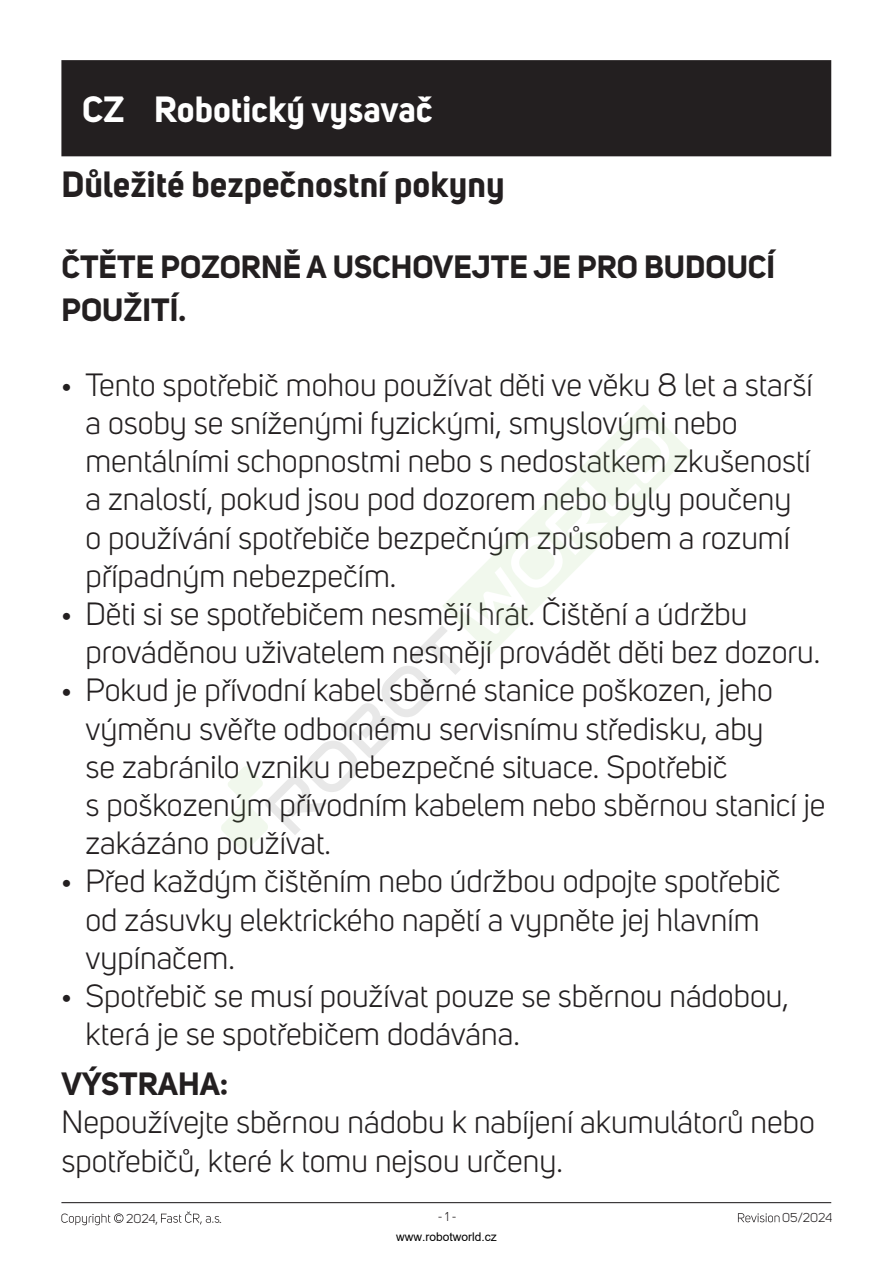
<style>
.page{position:relative;width:893px;height:1263px;background:#fff}
.page>*{position:absolute;margin:0;border:0;box-sizing:border-box;transform-origin:0 0}
.t1{font:700 36px "Uni Sans";color:#231f20}
.t2{font:700 36px "Uni Sans";color:#fff}
.t3{font:31.8px/38.2px "Uni Sans";color:#231f20}
.t4{font:700 31.8px/43.3px "Uni Sans";color:#231f20}
.t5{font:12.75px "Uni Sans";color:#231f20}
.t6{font:12px "Arial";color:#000}
.s1{font-size:24.45px}
</style>
<div class="page">
<hr style="left:61px;top:1202px;width:770px;height:1px;background:#231f20">
<svg style="left:738px;top:1213px;width:41px;height:9px"></svg>
<svg style="left:61px;top:1213px;width:62px;height:12px"></svg>
<svg style="left:161px;top:1212px;width:58px;height:12px"></svg>
<div style="left:61px;top:60px;width:770px;height:96px;background:#231f20"></div>
<svg style="left:627px;top:405px;width:65px;height:63px"></svg>
<svg style="left:221px;top:422px;width:456px;height:429px"></svg>
<p class="t2" style="left:82px;top:96px;width:352px">CZ Robotický vysavač</p>
<p class="t1" style="left:61px;top:171px;width:445px">Důležité bezpečnostní pokyny</p>
<p class="t4" style="left:61px;top:248px;width:715px">ČTĚTE POZORNĚ A USCHOVEJTE JE PRO BUDOUCÍ<br>POUŽITÍ.</p>
<p class="t3" style="left:85px;top:368px;width:729px;text-indent:-24px"><span class="s1">•</span> Tento spotřebič mohou používat děti ve věku 8 let a starší a osoby se sníženými fyzickými, smyslovými nebo mentálními schopnostmi nebo s nedostatkem zkušeností a znalostí, pokud jsou pod dozorem nebo byly poučeny o používání spotřebiče bezpečným způsobem a rozumí případným nebezpečím.</p>
<p class="t3" style="left:85px;top:597px;width:736px;text-indent:-24px"><span class="s1">•</span> Děti si se spotřebičem nesmějí hrát. Čištění a údržbu prováděnou uživatelem nesmějí provádět děti bez dozoru.</p>
<p class="t3" style="left:85px;top:674px;width:741px;text-indent:-24px"><span class="s1">•</span> Pokud je přívodní kabel sběrné stanice poškozen, jeho výměnu svěřte odbornému servisnímu středisku, aby<br>se zabránilo vzniku nebezpečné situace. Spotřebič<br>s poškozeným přívodním kabelem nebo sběrnou stanicí je zakázáno používat.</p>
<p class="t3" style="left:85px;top:865px;width:696px;text-indent:-24px"><span class="s1">•</span> Před každým čištěním nebo údržbou odpojte spotřebič od zásuvky elektrického napětí a vypněte jej hlavním vypínačem.</p>
<p class="t3" style="left:85px;top:979px;width:705px;text-indent:-24px"><span class="s1">•</span> Spotřebič se musí používat pouze se sběrnou nádobou, která je se spotřebičem dodávána.</p>
<p class="t4" style="left:61px;top:1065px;width:168px">VÝSTRAHA:</p>
<p class="t3" style="left:61px;top:1106px;width:755px">Nepoužívejte sběrnou nádobu k nabíjení akumulátorů nebo spotřebičů, které k tomu nejsou určeny.</p>
<p class="t5" style="left:126px;top:1214px;width:33px">2024,</p>
<p class="t5" style="left:219px;top:1214px;width:4px">.</p>
<p class="t5" style="left:438px;top:1212px;width:20px">- 1 -</p>
<p class="t5" style="left:782px;top:1213px;width:52px">05/2024</p>
<p class="t6" style="left:396px;top:1229px;width:102px">www.robotworld.cz</p>
</div>
